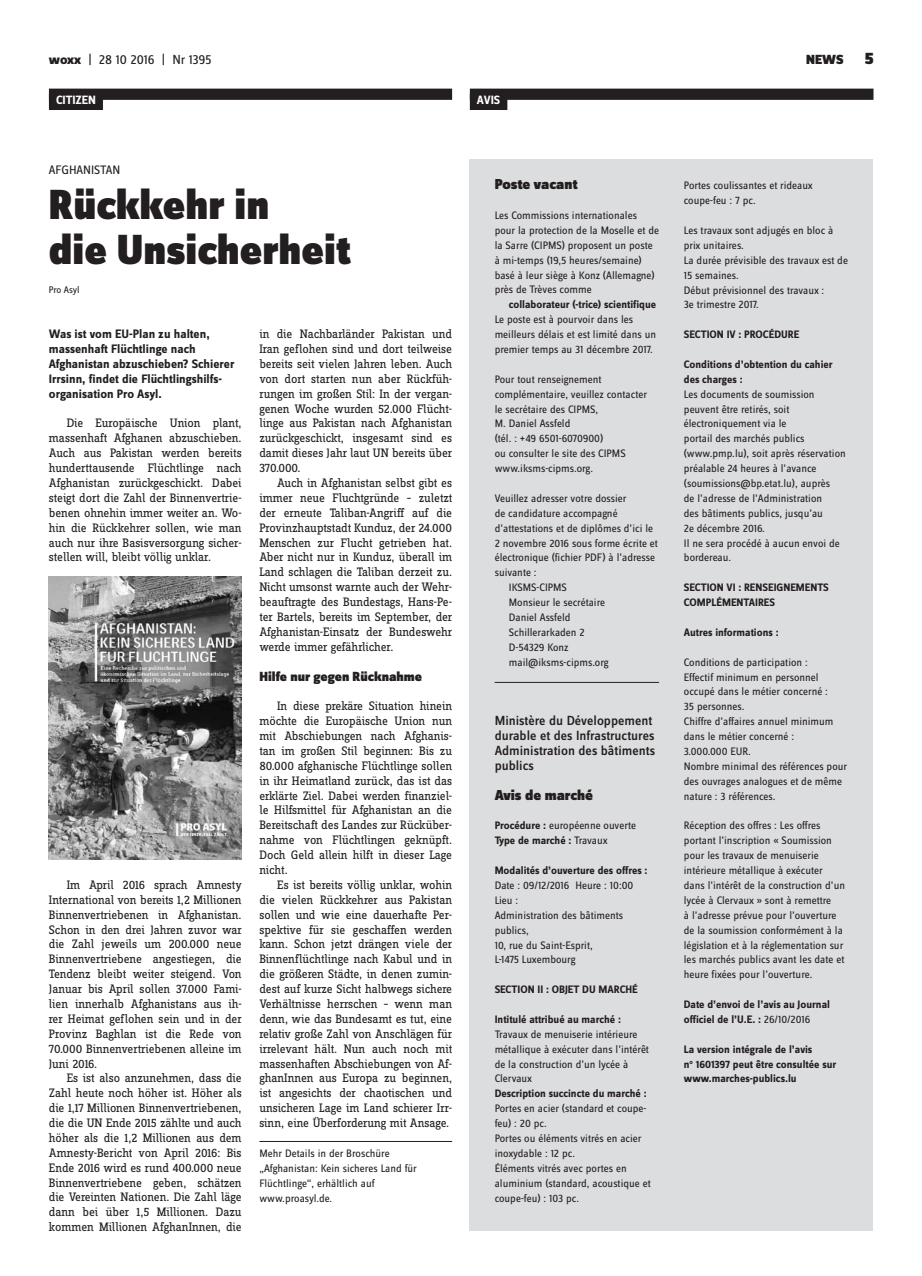
<style>
.page{position:relative;width:922px;height:1276px;background:#fff}
.page>*{position:absolute;margin:0;border:0;box-sizing:border-box;transform-origin:0 0}
.t1{font:900 43.75px/44.6px "Zine Sans Dis";color:#231f20}
.t2{font:900 15px "Zine Sans Dis";letter-spacing:-.005em;color:#231f20}
.t3{font:500 13.75px/14.9px "Zine Sans Dis";color:#231f20}
.t4{font:900 13.75px "Zine Sans Dis";color:#231f20}
.t5{font:13.75px "Zine Sans Dis";letter-spacing:-.01em;color:#231f20}
.t6{font:12.75px/14.9px "Zine Slab Dis";letter-spacing:-.01em;color:#231f20;text-align:justify}
.t7{font:700 12.75px/14.9px "Zine Sans Dis";color:#231f20}
.t8{font:12.75px "Zine Sans Dis";color:#231f20}
.t9{font:700 12.5px "Zine Sans Dis";letter-spacing:-.01em;color:#fff}
.t10{font:11.25px/14.9px "Zine Sans Dis";color:#231f20}
.t11{font:700 11.25px/14.9px "Zine Sans Dis";color:#231f20}
.t12{font:10px "Zine Sans Dis";letter-spacing:-.02em;color:#231f20}
.s1{font-weight:800}
.s2{font-size:17.5px}
.s3{font-weight:700}
.s4{font-weight:400}
</style>
<div class="page">
<div style="left:469px;top:89px;width:404px;height:11px;background:#231f20"></div>
<div style="left:469px;top:94px;width:38px;height:16px;background:#231f20"></div>
<div style="left:49px;top:89px;width:403px;height:11px;background:#231f20"></div>
<hr style="left:259px;top:1141px;width:193px;height:1px;background:#231f20">
<div style="left:49px;top:94px;width:54px;height:16px;background:#231f20"></div>
<div style="left:469px;top:159px;width:403px;height:1072px;background:#dcddde"></div>
<hr style="left:494px;top:682px;width:165px;height:1px;background:#231f20">
<img style="left:49px;top:576px;width:192px;height:283px">
<p class="t5" style="left:49px;top:53px;width:164px"><span class="s1">woxx</span> | 28 10 2016 | Nr 1395</p>
<p class="t4" style="left:806px;top:53px;width:69px">NEWS <span class="s2">5</span></p>
<p class="t9" style="left:477px;top:93px;width:25px">AVIS</p>
<p class="t9" style="left:56px;top:93px;width:41px">CITIZEN</p>
<p class="t8" style="left:49px;top:163px;width:65px">Afghan istan</p>
<h1 class="t1" style="left:49px;top:185px;width:303px">Rückkehr in<br>die Unsicherheit</h1>
<p class="t12" style="left:49px;top:285px;width:32px">Pro Asyl</p>
<p class="t7" style="left:49px;top:327px;width:187px">Was ist vom EU-Plan zu halten, massenhaft Flüchtlinge nach<br>Afghanistan abzuschieben? Schierer<br>Irrsinn, findet die Flüchtlingshilfs&shy;organisation Pro Asyl.</p>
<p class="t6" style="left:49px;top:416px;width:194px;text-indent:18px">Die Europäische Union plant, massenhaft Afghanen abzuschieben.<br>Auch aus Pakistan werden bereits hunderttausende Flüchtlinge nach Afghanistan zurückgeschickt. Dabei steigt dort die Zahl der Binnenvertrie&shy;benen ohnehin immer weiter an. Wo&shy;hin die Rückkehrer sollen, wie man auch nur ihre Basisversorgung sicher&shy;stellen will, bleibt völlig unklar.</p>
<p class="t6" style="left:259px;top:327px;width:194px">in die Nachbarländer Pakistan und Iran geflohen sind und dort teilweise bereits seit vielen Jahren leben. Auch von dort starten nun aber Rückfüh&shy;rungen im großen Stil: In der vergan&shy;genen Woche wurden 52.000 Flücht&shy;linge aus Pakistan nach Afghanistan zurückgeschickt, insgesamt sind es damit dieses Jahr laut UN bereits über 370.000.</p>
<p class="t6" style="left:259px;top:476px;width:194px;text-indent:18px">Auch in Afghanistan selbst gibt es immer neue Fluchtgründe – zuletzt der erneute Taliban-Angriff auf die Provinzhauptstadt Kunduz, der 24.000<br>Menschen zur Flucht getrieben hat.<br>Aber nicht nur in Kunduz, überall im Land schlagen die Taliban derzeit zu.<br>Nicht umsonst warnte auch der Wehr&shy;beauftragte des Bundestags, Hans-Pe&shy;ter Bartels, bereits im September, der Afghanistan-Einsatz der Bundeswehr werde immer gefährlicher.</p>
<p class="t4" style="left:259px;top:668px;width:164px">Hilfe nur gegen Rücknahme</p>
<p class="t6" style="left:259px;top:699px;width:194px;text-indent:18px">In diese prekäre Situation hinein möchte die Europäische Union nun mit Abschiebungen nach Afghanis&shy;tan im großen Stil beginnen: Bis zu 80.000 afghanische Flüchtlinge sollen in ihr Heimatland zurück, das ist das erklärte Ziel. Dabei werden finanziel&shy;le Hilfsmittel für Afghanistan an die Bereitschaft des Landes zur Rücküber&shy;nahme von Flüchtlingen geknüpft.<br>Doch Geld allein hilft in dieser Lage nicht.</p>
<p class="t6" style="left:259px;top:878px;width:194px;text-indent:18px">Es ist bereits völlig unklar, wohin die vielen Rückkehrer aus Pakistan sollen und wie eine dauerhafte Per&shy;spektive für sie geschaffen werden kann. Schon jetzt drängen viele der Binnenflüchtlinge nach Kabul und in die größeren Städte, in denen zumin&shy;dest auf kurze Sicht halbwegs sichere Verhältnisse herrschen – wenn man denn, wie das Bundesamt es tut, eine relativ große Zahl von Anschlägen für irrelevant hält. Nun auch noch mit massenhaften Abschiebungen von Af&shy;ghanInnen aus Europa zu beginnen, ist angesichts der chaotischen und unsicheren Lage im Land schierer Irr&shy;sinn, eine Überforderung mit Ansage.</p>
<p class="t10" style="left:259px;top:1146px;width:159px">Mehr Details in der Broschüre „Afghanistan: Kein sicheres Land für<br>Flüchtlinge“, erhältlich auf www.proasyl.de.</p>
<p class="t6" style="left:49px;top:878px;width:194px;text-indent:18px">Im April 2016 sprach Amnesty International von bereits 1,2 Millionen Binnenvertriebenen in Afghanistan.<br>Schon in den drei Jahren zuvor war die Zahl jeweils um 200.000 neue Binnenvertriebene angestiegen, die Tendenz bleibt weiter steigend. Von Januar bis April sollen 37.000 Fami&shy;lien innerhalb Afghanistans aus ih&shy;rer Heimat geflohen sein und in der Provinz Baghlan ist die Rede von 70.000 Binnenvertriebenen alleine im Juni 2016.</p>
<p class="t6" style="left:49px;top:1071px;width:194px;text-indent:18px">Es ist also anzunehmen, dass die Zahl heute noch höher ist. Höher als die 1,17 Millionen Binnenvertriebenen, die die UN Ende 2015 zählte und auch höher als die 1,2 Millionen aus dem Amnesty-Bericht von April 2016: Bis Ende 2016 wird es rund 400.000 neue Binnenvertriebene geben, schätzen die Vereinten Nationen. Die Zahl läge dann bei über 1,5 Millionen. Dazu kommen Millionen AfghanInnen, die</p>
<p class="t2" style="left:494px;top:176px;width:84px">Poste vacant</p>
<p class="t10" style="left:494px;top:208px;width:166px">Les Commissions internationales pour la protection de la Moselle et de la Sarre (CI PMS) proposent un poste à mi-temps (19,5 heures/semaine) basé à leur siège à Konz (Allemagne) près de Trèves comme</p>
<p class="t11" style="left:508px;top:298px;width:149px">collaborateur (-trice) scientifique</p>
<p class="t10" style="left:494px;top:313px;width:163px">Le poste est à pourvoir dans les meilleurs délais et est limité dans un premier temps au 31 décembre 2017.</p>
<p class="t10" style="left:494px;top:372px;width:154px">Pour tout renseignement complémentaire, veuillez contacter le secrétaire des CI PMS,<br>M. Daniel Assfeld<br>(tél. : +49 6501-6070900)<br>ou consulter le site des CI PMS www.iksms-cipms.org.</p>
<p class="t10" style="left:494px;top:491px;width:133px">Veuillez adresser votre dossier</p>
<p class="t10" style="left:494px;top:506px;width:124px">de candidature accompagné</p>
<p class="t10" style="left:494px;top:521px;width:160px">d’attestations et de diplômes d’ici le</p>
<p class="t10" style="left:494px;top:536px;width:165px">2 novembre 2016 sous forme écrite et</p>
<p class="t10" style="left:494px;top:551px;width:162px">électronique (fichier PDF) à l’adresse</p>
<p class="t10" style="left:494px;top:566px;width:43px">suivante :</p>
<p class="t10" style="left:494px;top:581px;width:73px">I KSMS-CI PMS</p>
<p class="t10" style="left:508px;top:595px;width:98px">Monsieur le secrétaire</p>
<p class="t10" style="left:508px;top:610px;width:63px">Daniel Assfeld</p>
<p class="t10" style="left:494px;top:625px;width:91px">Schillerarkaden 2</p>
<p class="t10" style="left:508px;top:640px;width:61px">D-54329 Konz</p>
<p class="t10" style="left:508px;top:655px;width:101px">mail@iksms-cipms.org</p>
<p class="t3" style="left:494px;top:714px;width:162px">Ministère du Développement durable et des Infrastructures<br>Administration des bâtiments publics</p>
<p class="t2" style="left:494px;top:786px;width:100px">Avis de marché</p>
<p class="t10" style="left:494px;top:819px;width:143px"><span class="s3">Procédure :</span> européenne ouverte<br><span class="s3">Type de marché :</span> Travaux</p>
<p class="t11" style="left:494px;top:863px;width:154px">Modalités d’ouverture des offres :</p>
<p class="t10" style="left:494px;top:878px;width:140px">Date : 09/12/2016 Heure : 10:00<br>Lieu :<br>Administration des bâtiments publics,<br>10, rue du Saint-Esprit,<br>L-1475 Luxembourg</p>
<p class="t11" style="left:494px;top:982px;width:145px">SECTION II : OBJET DU MARCHÉ</p>
<p class="t11" style="left:494px;top:1012px;width:128px">Intitulé attribué au marché :</p>
<p class="t10" style="left:494px;top:1027px;width:156px">Travaux de menuiserie intérieure métallique à exécuter dans l’intérêt de la construction d’un lycée à<br>Clervaux</p>
<p class="t11" style="left:494px;top:1087px;width:153px">Description succincte du marché :</p>
<p class="t10" style="left:494px;top:1101px;width:157px">Portes en acier (standard et coupe&shy;feu) : 20 pc.<br>Portes ou éléments vitrés en acier inoxydable : 12 pc.<br>Éléments vitrés avec portes en aluminium (standard, acoustique et coupe-feu) : 103 pc.</p>
<p class="t10" style="left:683px;top:179px;width:130px">Portes coulissantes et rideaux coupe-feu : 7 pc.  </p>
<p class="t10" style="left:683px;top:223px;width:165px">Les travaux sont adjugés en bloc à prix unitaires.  <br>La durée prévisible des travaux est de<br>15 semaines.<br>Début prévisionnel des travaux :<br>3e trimestre 2017.  </p>
<p class="t11" style="left:683px;top:328px;width:117px">SECTION IV : PROCÉDURE</p>
<p class="t11" style="left:683px;top:357px;width:150px">Conditions d’obtention du cahier des charges :</p>
<p class="t10" style="left:683px;top:387px;width:163px">Les documents de soumission peuvent être retirés, soit électroniquement via le<br>portail des marchés publics (www.pmp.lu), soit après réservation préalable 24 heures à l’avance (soumissions@bp.etat.lu), auprès<br>de l’adresse de l’Administration<br>des bâtiments publics, jusqu’au<br>2e décembre 2016.  <br>I l ne sera procédé à aucun envoi de bordereau.  </p>
<p class="t11" style="left:683px;top:581px;width:146px">SECTION VI : RENSEIGNEMENTS<br>COMPLÉMENTAIRES</p>
<p class="t11" style="left:683px;top:625px;width:96px">Autres informations :</p>
<p class="t10" style="left:683px;top:655px;width:165px">Conditions de participation :<br>Effectif minimum en personnel occupé dans le métier concerné :<br>35 personnes.  <br>Chiffre d’affaires annuel minimum dans le métier concerné :<br>3.000.000 EUR.<br>Nombre minimal des références pour des ouvrages analogues et de même nature : 3 références.</p>
<p class="t10" style="left:683px;top:819px;width:163px">Réception des offres : Les offres portant l’inscription « Soumission pour les travaux de menuiserie intérieure métallique à exécuter dans l’intérêt de la construction d’un lycée à Clervaux » sont à remettre<br>à l’adresse prévue pour l’ouverture de la soumission conformément à la législation et à la réglementation sur les marchés publics avant les date et heure fixées pour l’ouverture.</p>
<p class="t11" style="left:683px;top:997px;width:148px">Date d’envoi de l’avis au Journal officiel de l’U.E. : <span class="s4">26/10/2016</span></p>
<p class="t11" style="left:683px;top:1042px;width:154px">La version intégrale de l’avis<br>n<sup>o</sup> 1601397 peut être consultée sur www.marches-publics.lu</p>
</div>
